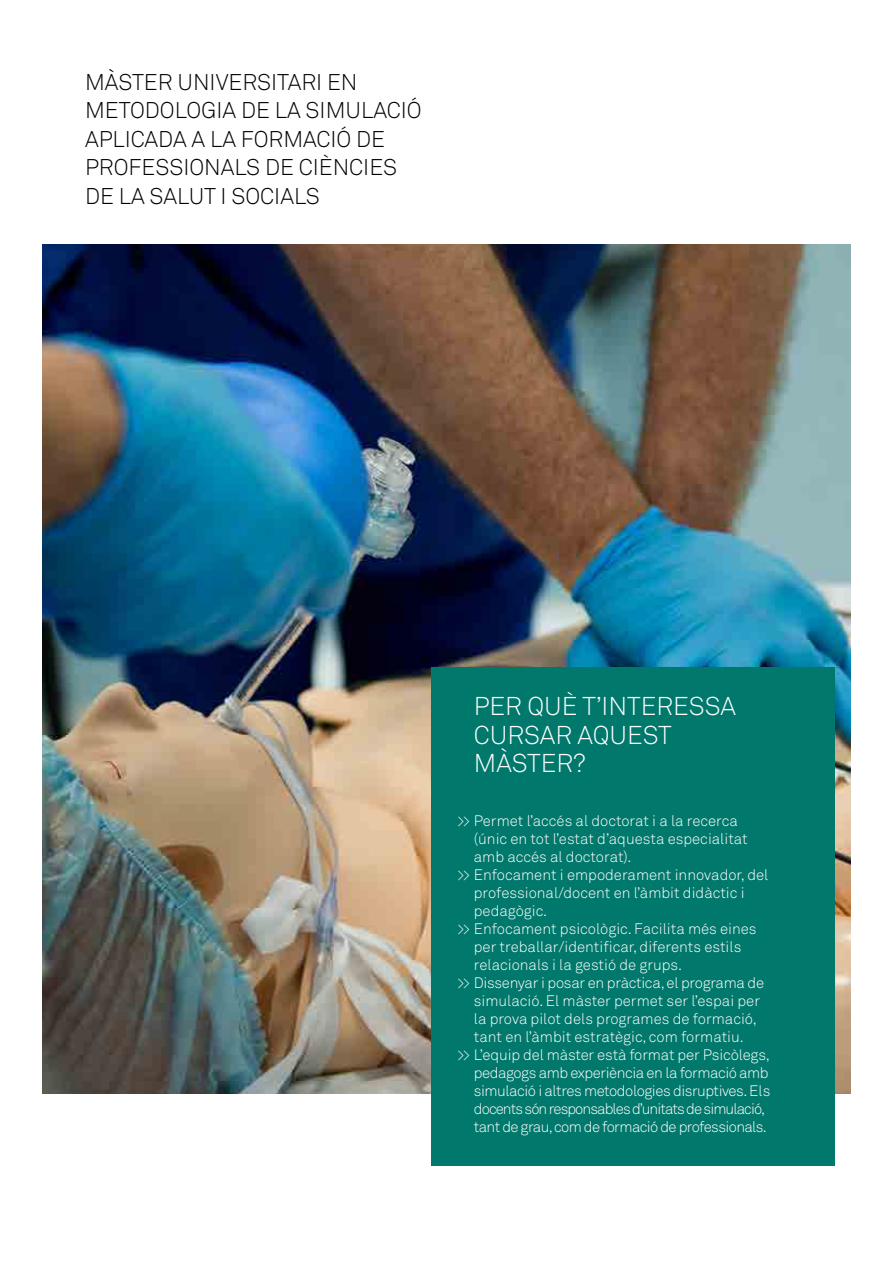
<style>
.page{position:relative;width:893px;height:1276px;background:#fff}
.page>*{position:absolute;margin:0;border:0;box-sizing:border-box;transform-origin:0 0}
.t1{font:300 25.5px/28.5px "Akkurat";color:#fff}
.t2{font:300 22.5px/28.5px "Akkurat";color:#000}
.t3{font:300 15px "Akkurat";color:#fff}
.t4{font:300 15px "Akkurat";letter-spacing:-.03em;color:#fff}
.t5{font:300 15px "Akkurat";letter-spacing:-.06em;color:#fff}
.t6{font:300 15px "Akkurat";letter-spacing:-.02em;color:#fff}
.t7{font:300 15px "Akkurat";letter-spacing:-.04em;color:#fff}
</style>
<div class="page">
<img style="left:43px;top:244px;width:807px;height:849px">
<div style="left:431px;top:667px;width:404px;height:498px;background:#00786c"></div>
<h2 class="t2" style="left:85px;top:68px;width:338px">MÀSTER UNIVERSITARI EN<br>METODOLOGIA DE LA SIMULACIÓ<br>APLICADA A LA FORMACIÓ DE<br>PROFESSIONALS DE CIÈNCIES<br>DE LA SALUT I SOCIALS</h2>
<h1 class="t1" style="left:474px;top:692px;width:264px">PER QUÈ T’INTERESSA<br>CURSAR AQUEST<br>MÀSTER?</h1>
<p class="t3" style="left:457px;top:812px;width:282px">&gt;&gt; Permet l’accés al doctorat i a la recerca</p>
<p class="t3" style="left:474px;top:830px;width:275px">(únic en tot l’estat d’aquesta especialitat</p>
<p class="t3" style="left:474px;top:848px;width:159px">amb accés al doctorat).</p>
<p class="t3" style="left:457px;top:866px;width:313px">&gt;&gt; Enfocament i empoderament innovador, del</p>
<p class="t3" style="left:474px;top:884px;width:272px">professional/docent en l’àmbit didàctic i</p>
<p class="t3" style="left:474px;top:902px;width:75px">pedagògic.</p>
<p class="t3" style="left:457px;top:920px;width:301px">&gt;&gt; Enfocament psicològic. Facilita més eines</p>
<p class="t3" style="left:474px;top:938px;width:269px">per treballar/identificar, diferents estils</p>
<p class="t3" style="left:474px;top:956px;width:210px">relacionals i la gestió de grups.</p>
<p class="t6" style="left:457px;top:974px;width:309px">&gt;&gt; Dissenyar i posar en pràctica, el programa de</p>
<p class="t3" style="left:474px;top:992px;width:288px">simulació. El màster permet ser l’espai per</p>
<p class="t3" style="left:474px;top:1010px;width:284px">la prova pilot dels programes de formació,</p>
<p class="t3" style="left:474px;top:1028px;width:271px">tant en l’àmbit estratègic, com formatiu.</p>
<p class="t3" style="left:457px;top:1046px;width:314px">&gt;&gt; L’equip del màster està format per Psicòlegs,</p>
<p class="t4" style="left:474px;top:1064px;width:296px">pedagogs amb experiència en la formació amb</p>
<p class="t4" style="left:474px;top:1082px;width:298px">simulació i altres metodologies disruptives. Els</p>
<p class="t5" style="left:474px;top:1100px;width:293px">docents són responsables d’unitats de simulació,</p>
<p class="t7" style="left:474px;top:1118px;width:294px">tant de grau, com de formació de professionals.</p>
</div>
